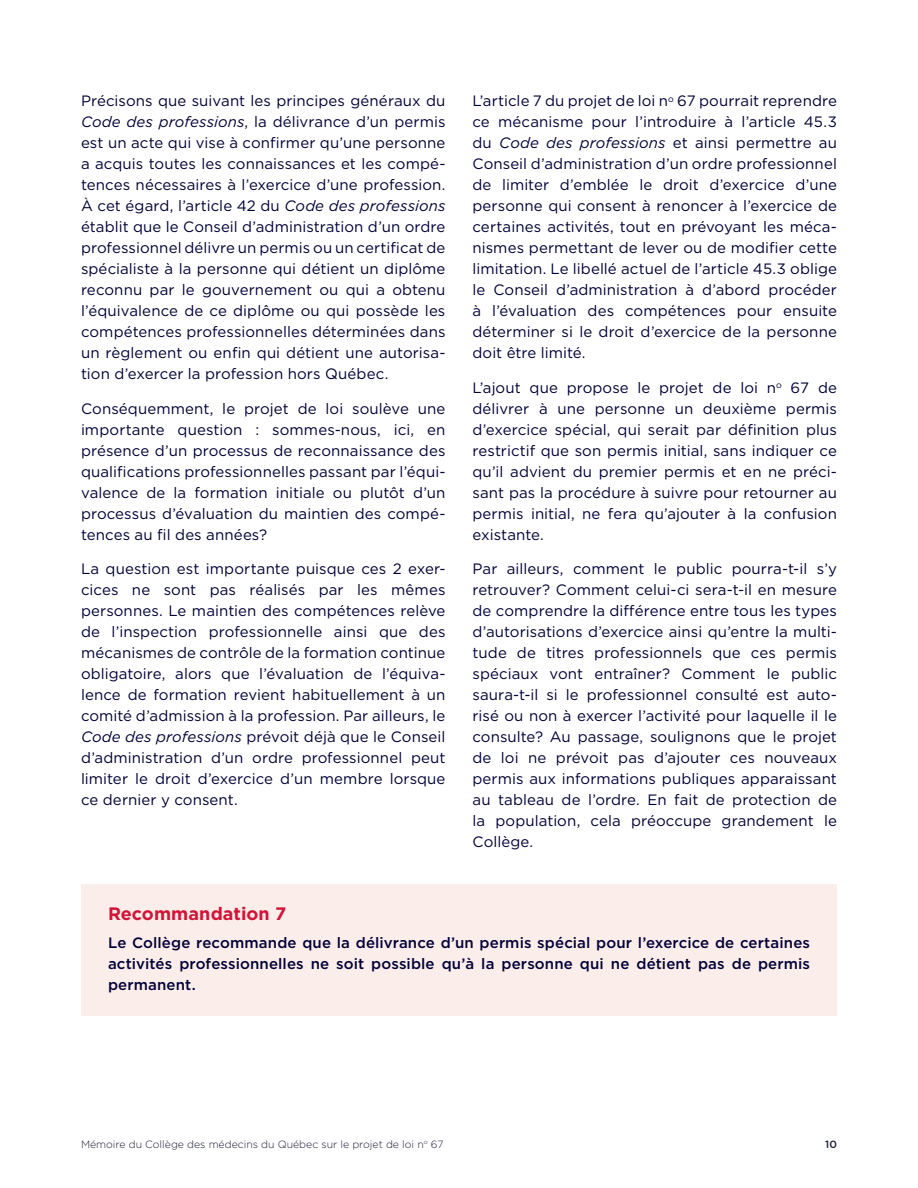
<style>
.page{position:relative;width:918px;height:1188px;background:#fff}
.page>*{position:absolute;margin:0;border:0;box-sizing:border-box;transform-origin:0 0}
.CMQ_-_Texte_courant__bleu{font:700 18px "Gotham";letter-spacing:.005em;color:#d21437}
.CMQ_-_Texte_courant__bleu-2{font:15px/21px "Gotham";letter-spacing:.005em;color:#000036;text-align:justify}
.CMQ_-_Texte_courant__bleu-3{font:500 15px/21px "Gotham";letter-spacing:.01em;color:#000036;text-align:justify}
.t1{font:300 10.5px "Gotham";color:#1b1d36}
.t2{font:500 10.5px "Gotham";color:#1b1d36}
.s1{font-style:italic}
</style>
<div class="page">
<div style="left:81px;top:885px;width:756px;height:131px;background:#fbedea"></div>
<p class="CMQ_-_Texte_courant__bleu-2" style="left:81px;top:90px;width:366px">Précisons que suivant les principes généraux du <span class="s1">Code des professions</span>, la délivrance d’un permis est un acte qui vise à confirmer qu’une personne a acquis toutes les connaissances et les compé&shy;tences nécessaires à l’exercice d’une profession.<br>À cet égard, l’article 42 du <span class="s1">Code des professions </span>établit que le Conseil d’administration d’un ordre professionnel délivre un permis ou un certificat de spécialiste à la personne qui détient un diplôme reconnu par le gouvernement ou qui a obtenu l’équivalence de ce diplôme ou qui possède les compétences professionnelles déterminées dans un règlement ou enfin qui détient une autorisa&shy;tion d’exercer la profession hors Québec.</p>
<p class="CMQ_-_Texte_courant__bleu-2" style="left:81px;top:398px;width:366px">Conséquemment, le projet de loi soulève une importante question : sommes-nous, ici, en présence d’un processus de reconnaissance des qualifications professionnelles passant par l’équi&shy;valence de la formation initiale ou plutôt d’un processus d’évaluation du maintien des compé&shy;tences au fil des années?</p>
<p class="CMQ_-_Texte_courant__bleu-2" style="left:81px;top:558px;width:366px">La question est importante puisque ces 2 exer&shy;cices ne sont pas réalisés par les mêmes personnes. Le maintien des compétences relève de l’inspection professionnelle ainsi que des mécanismes de contrôle de la formation continue obligatoire, alors que l’évaluation de l’équiva&shy;lence de formation revient habituellement à un comité d’admission à la profession. Par ailleurs, le <span class="s1">Code des professions</span> prévoit déjà que le Conseil d’administration d’un ordre professionnel peut limiter le droit d’exercice d’un membre lorsque ce dernier y consent.</p>
<p class="CMQ_-_Texte_courant__bleu-2" style="left:472px;top:90px;width:366px">L’article 7 du projet de loi n<sup>o</sup> 67 pourrait reprendre ce mécanisme pour l’introduire à l’article 45.3 du <span class="s1">Code des professions</span> et ainsi permettre au Conseil d’administration d’un ordre professionnel de limiter d’emblée le droit d’exercice d’une personne qui consent à renoncer à l’exercice de certaines activités, tout en prévoyant les méca&shy;nismes permettant de lever ou de modifier cette limitation. Le libellé actuel de l’article 45.3 oblige le Conseil d’administration à d’abord procéder à l’évaluation des compétences pour ensuite déterminer si le droit d’exercice de la personne doit être limité.</p>
<p class="CMQ_-_Texte_courant__bleu-2" style="left:472px;top:377px;width:366px">L’ajout que propose le projet de loi n<sup>o</sup> 67 de délivrer à une personne un deuxième permis d’exercice spécial, qui serait par définition plus restrictif que son permis initial, sans indiquer ce qu’il advient du premier permis et en ne préci&shy;sant pas la procédure à suivre pour retourner au permis initial, ne fera qu’ajouter à la confusion existante.</p>
<p class="CMQ_-_Texte_courant__bleu-2" style="left:472px;top:558px;width:366px">Par ailleurs, comment le public pourra-t-il s’y retrouver? Comment celui-ci sera-t-il en mesure de comprendre la différence entre tous les types d’autorisations d’exercice ainsi qu’entre la multi&shy;tude de titres professionnels que ces permis spéciaux vont entraîner? Comment le public saura-t-il si le professionnel consulté est auto&shy;risé ou non à exercer l’activité pour laquelle il le consulte? Au passage, soulignons que le projet de loi ne prévoit pas d’ajouter ces nouveaux permis aux informations publiques apparaissant au tableau de l’ordre. En fait de protection de la population, cela préoccupe grandement le Collège.</p>
<p class="CMQ_-_Texte_courant__bleu" style="left:108px;top:902px;width:180px">Recommandation 7</p>
<p class="CMQ_-_Texte_courant__bleu-3" style="left:108px;top:932px;width:704px">Le Collège recommande que la délivrance d’un permis spécial pour l’exercice de certaines activités professionnelles ne soit possible qu’à la personne qui ne détient pas de permis permanent.</p>
<p class="t1" style="left:81px;top:1137px;width:364px">Mémoire du Collège des médecins du Québec sur le projet de loi n<sup>o</sup> 67</p>
<p class="t2" style="left:825px;top:1137px;width:13px">10</p>
</div>
